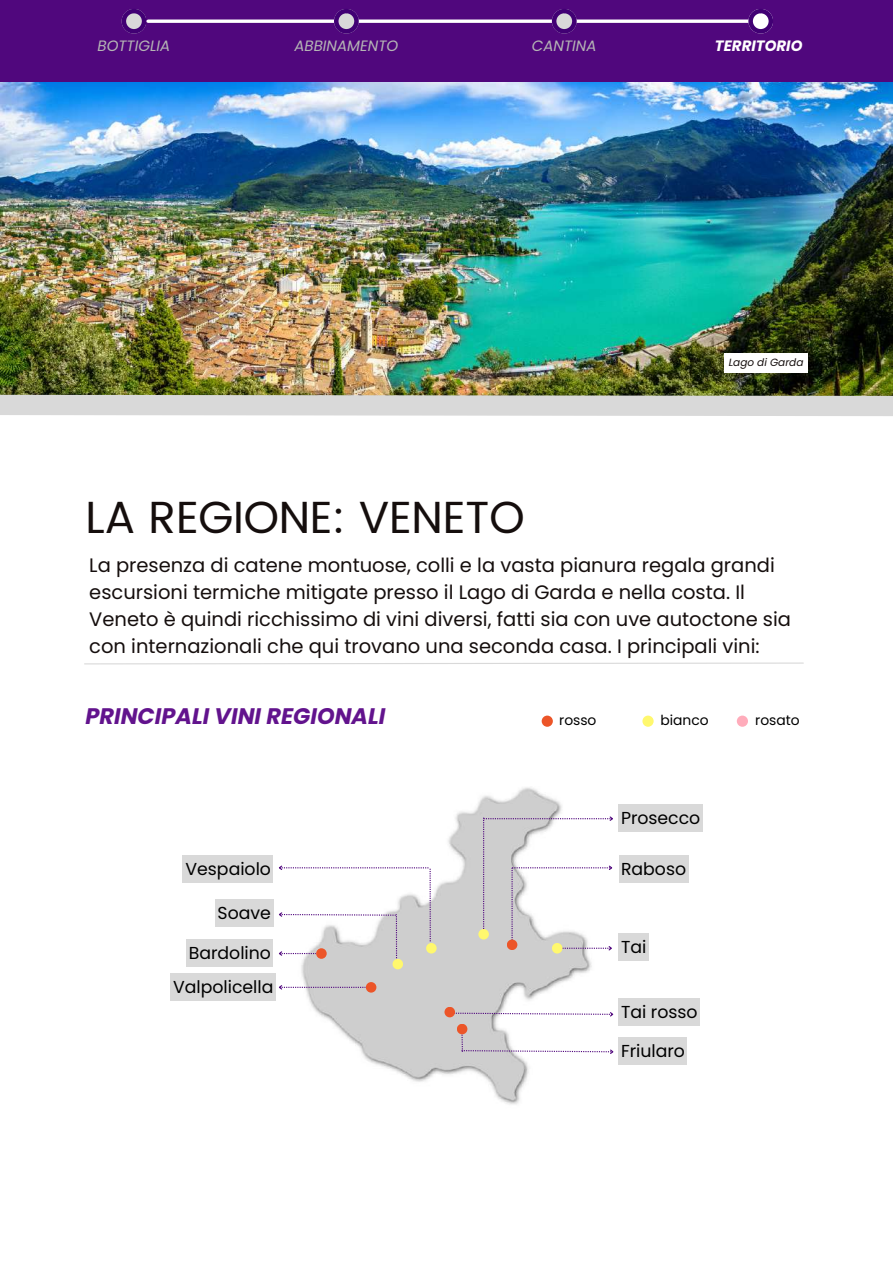
<style>
.page{position:relative;width:893px;height:1264px;background:#fff}
.page>*{position:absolute;margin:0;border:0;box-sizing:border-box;transform-origin:0 0}
.t1{font:45px "Poppins";letter-spacing:-.005em;color:#150e0d}
.t2{font:italic 700 22.5px "Poppins";color:#62138d}
.t3{font:19.5px/27px "Poppins";color:#150e0d}
.t4{font:17.25px/33.8px "Poppins";color:#000;text-align:right}
.t5{font:italic 15px "Poppins";color:#b5b5b5}
.t6{font:italic 700 15px "Poppins";color:#fff}
.t7{font:13.8px "Poppins";color:#000}
.t8{font:italic 10.5px "Poppins";color:#150e0d}
</style>
<div class="page">
<img style="left:251px;top:787px;width:421px;height:318px">
<svg style="left:453px;top:1011px;width:161px;height:6px"></svg>
<svg style="left:458px;top:1023px;width:156px;height:32px"></svg>
<svg style="left:277px;top:984px;width:88px;height:6px"></svg>
<svg style="left:483px;top:815px;width:131px;height:136px"></svg>
<svg style="left:277px;top:864px;width:154px;height:96px"></svg>
<svg style="left:84px;top:662px;width:720px;height:3px"></svg>
<img style="left:0;top:82px;width:892px;height:302px">
<div style="left:0;top:0;width:892px;height:82px;background:#50077d"></div>
<svg style="left:122px;top:9px;width:24px;height:25px"></svg>
<hr style="left:148px;top:20px;width:610px;height:3px;background:#fff">
<svg style="left:334px;top:9px;width:25px;height:25px"></svg>
<svg style="left:552px;top:9px;width:24px;height:25px"></svg>
<svg style="left:748px;top:9px;width:25px;height:25px"></svg>
<div style="left:392px;top:958px;width:11px;height:11px;background:#fff86e;border-radius:50%"></div>
<div style="left:426px;top:943px;width:10px;height:10px;background:#fff86e;border-radius:50%"></div>
<div style="left:478px;top:929px;width:11px;height:10px;background:#fff86e;border-radius:50%"></div>
<div style="left:552px;top:943px;width:10px;height:10px;background:#fff86e;border-radius:50%"></div>
<div style="left:316px;top:948px;width:11px;height:10px;background:#ec5528;border-radius:50%"></div>
<div style="left:366px;top:982px;width:10px;height:10px;background:#ec5528;border-radius:50%"></div>
<div style="left:507px;top:939px;width:10px;height:11px;background:#ec5528;border-radius:50%"></div>
<div style="left:457px;top:1023px;width:10px;height:11px;background:#ec5528;border-radius:50%"></div>
<div style="left:444px;top:1006px;width:11px;height:11px;background:#ec5528;border-radius:50%"></div>
<div style="left:736px;top:715px;width:12px;height:11px;background:#ffacbb;border-radius:50%"></div>
<div style="left:642px;top:715px;width:11px;height:11px;background:#fff86e;border-radius:50%"></div>
<div style="left:541px;top:715px;width:12px;height:11px;background:#ec5528;border-radius:50%"></div>
<img style="left:0;top:384px;width:892px;height:32px">
<div style="left:618px;top:804px;width:84px;height:28px;background:#d9d9d9"></div>
<div style="left:618px;top:854px;width:70px;height:28px;background:#d9d9d9"></div>
<div style="left:618px;top:933px;width:30px;height:28px;background:#d9d9d9"></div>
<div style="left:618px;top:997px;width:82px;height:28px;background:#d9d9d9"></div>
<div style="left:618px;top:1037px;width:69px;height:28px;background:#d9d9d9"></div>
<div style="left:183px;top:854px;width:90px;height:28px;background:#d9d9d9"></div>
<div style="left:215px;top:899px;width:58px;height:27px;background:#d9d9d9"></div>
<div style="left:186px;top:939px;width:87px;height:27px;background:#d9d9d9"></div>
<div style="left:170px;top:973px;width:105px;height:27px;background:#d9d9d9"></div>
<div style="left:724px;top:353px;width:83px;height:19px;background:#fff"></div>
<p class="t5" style="left:97px;top:35px;width:74px">BOTTIGLIA</p>
<p class="t5" style="left:294px;top:35px;width:105px">ABBINAMENTO</p>
<p class="t5" style="left:532px;top:35px;width:66px">CANTINA</p>
<p class="t6" style="left:715px;top:35px;width:89px">TERRITORIO</p>
<h1 class="t1" style="left:85px;top:491px;width:440px">LA REGIONE: VENETO</h1>
<p class="t8" style="left:728px;top:355px;width:76px">Lago di Garda</p>
<p class="t3" style="left:89px;top:551px;width:703px">La presenza di catene montuose, colli e la vasta pianura regala grandi escursioni termiche mitigate presso il Lago di Garda e nella costa. Il Veneto è quindi ricchissimo di vini diversi, fatti sia con uve autoctone sia con internazionali che qui trovano una seconda casa. I principali vini:</p>
<p class="t2" style="left:85px;top:700px;width:301px">PRINCIPALI VINI REGIONALI</p>
<p class="t4" style="left:185px;top:851px;width:87px">Vespaiolo</p>
<p class="t4" style="left:218px;top:896px;width:55px">Soave</p>
<p class="t4" style="left:173px;top:936px;width:102px">Bardolino<br>Valpolicella</p>
<p class="t7" style="left:559px;top:710px;width:39px">rosso</p>
<p class="t7" style="left:660px;top:710px;width:50px">bianco</p>
<p class="t7" style="left:755px;top:710px;width:46px">rosato</p>
<p class="t4" style="left:621px;top:801px;width:81px">Prosecco</p>
<p class="t4" style="left:621px;top:851px;width:67px">Raboso</p>
<p class="t4" style="left:621px;top:930px;width:27px">Tai</p>
<p class="t4" style="left:621px;top:994px;width:78px">Tai rosso</p>
<p class="t4" style="left:621px;top:1034px;width:65px">Friularo</p>
</div>
